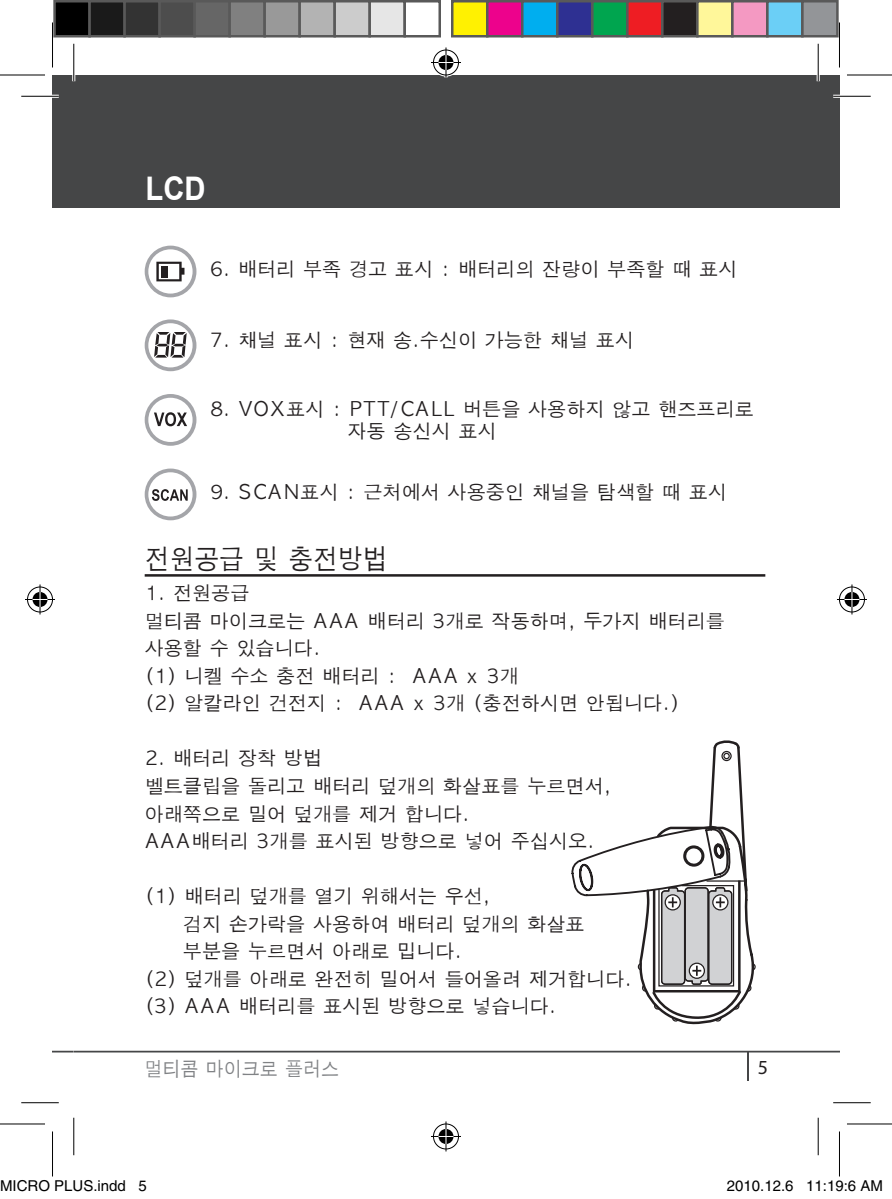
<style>
.page{position:relative;width:892px;height:1199px;background:#fff}
.page>*{position:absolute;margin:0;border:0;box-sizing:border-box;transform-origin:0 0}
.t1{font:700 32.5px "Arial";color:#fff;scale:.9 1}
.t2{font:27.5px "Apple Gothic";color:#231f20;scale:.9 1}
.t3{font:20px "Apple Gothic";color:#808285;scale:.9 1}
.t4{font:19.25px/27.5px "Apple Gothic";color:#231f20}
.t5{font:15px "Helvetica";color:#000}
</style>
<div class="page">
<div style="left:52px;top:75px;width:22px;height:132px;background:#454647"></div>
<svg style="left:52px;top:1051px;width:22px;height:1px"></svg>
<hr style="left:74px;top:1051px;width:765px;height:1px;background:#454647">
<hr style="left:747px;top:1051px;width:2px;height:29px;background:#454647">
<div style="left:74px;top:75px;width:765px;height:132px;background:#454647"></div>
<svg style="left:145px;top:468px;width:51px;height:52px"></svg>
<svg style="left:145px;top:394px;width:51px;height:52px"></svg>
<svg style="left:145px;top:319px;width:51px;height:52px"></svg>
<svg style="left:145px;top:246px;width:51px;height:51px"></svg>
<hr style="left:145px;top:574px;width:620px;height:3px;background:#231f20">
<svg style="left:571px;top:740px;width:185px;height:285px"></svg>
<hr style="left:21px;top:95px;width:38px;height:3px;background:#fff">
<hr style="left:833px;top:95px;width:37px;height:3px;background:#fff">
<hr style="left:72px;top:44px;width:3px;height:37px;background:#fff">
<hr style="left:816px;top:44px;width:3px;height:37px;background:#fff">
<hr style="left:21px;top:96px;width:38px;height:1px;background:#000">
<hr style="left:833px;top:96px;width:37px;height:1px;background:#000">
<hr style="left:21px;top:1102px;width:38px;height:1px;background:#000">
<hr style="left:833px;top:1102px;width:37px;height:1px;background:#000">
<hr style="left:73px;top:44px;width:1px;height:37px;background:#000">
<hr style="left:73px;top:1118px;width:1px;height:37px;background:#000">
<hr style="left:817px;top:44px;width:1px;height:37px;background:#000">
<hr style="left:817px;top:1118px;width:1px;height:37px;background:#000">
<svg style="left:0;top:74px;width:45px;height:1px"></svg>
<svg style="left:847px;top:74px;width:45px;height:1px"></svg>
<hr style="left:0;top:75px;width:45px;height:1px;background:#000">
<hr style="left:847px;top:75px;width:45px;height:1px;background:#000">
<hr style="left:0;top:1123px;width:45px;height:1px;background:#000">
<hr style="left:847px;top:1123px;width:45px;height:1px;background:#000">
<hr style="left:52px;top:22px;width:1px;height:45px;background:#000">
<hr style="left:52px;top:1131px;width:1px;height:45px;background:#000">
<hr style="left:839px;top:22px;width:1px;height:45px;background:#000">
<hr style="left:839px;top:1131px;width:1px;height:45px;background:#000">
<div style="left:432px;top:48px;width:28px;height:29px;border:3px solid #fff;border-radius:50%"></div>
<hr style="left:431px;top:61px;width:30px;height:3px;background:#fff">
<hr style="left:444px;top:48px;width:3px;height:30px;background:#fff">
<div style="left:437px;top:53px;width:18px;height:19px;border:3px solid #fff;border-radius:50%"></div>
<div style="left:433px;top:50px;width:26px;height:25px;border:1px solid #000;border-radius:50%"></div>
<hr style="left:431px;top:62px;width:30px;height:1px;background:#000">
<hr style="left:445px;top:48px;width:1px;height:30px;background:#000">
<svg style="left:438px;top:55px;width:15px;height:15px"></svg>
<div style="left:432px;top:1122px;width:28px;height:28px;border:3px solid #fff;border-radius:50%"></div>
<hr style="left:431px;top:1135px;width:30px;height:3px;background:#fff">
<hr style="left:444px;top:1121px;width:3px;height:30px;background:#fff">
<div style="left:437px;top:1127px;width:18px;height:18px;border:3px solid #fff;border-radius:50%"></div>
<div style="left:433px;top:1123px;width:26px;height:26px;border:1px solid #000;border-radius:50%"></div>
<hr style="left:431px;top:1136px;width:30px;height:1px;background:#000">
<hr style="left:445px;top:1121px;width:1px;height:30px;background:#000">
<svg style="left:438px;top:1129px;width:15px;height:15px"></svg>
<div style="left:26px;top:585px;width:28px;height:28px;border:3px solid #fff;border-radius:50%"></div>
<hr style="left:25px;top:598px;width:30px;height:3px;background:#fff">
<svg style="left:38px;top:584px;width:4px;height:30px"></svg>
<div style="left:31px;top:590px;width:18px;height:18px;border:3px solid #fff;border-radius:50%"></div>
<div style="left:27px;top:587px;width:26px;height:25px;border:1px solid #000;border-radius:50%"></div>
<hr style="left:25px;top:599px;width:30px;height:1px;background:#000">
<hr style="left:40px;top:584px;width:1px;height:30px;background:#000">
<svg style="left:33px;top:592px;width:15px;height:15px"></svg>
<div style="left:838px;top:585px;width:28px;height:28px;border:3px solid #fff;border-radius:50%"></div>
<hr style="left:837px;top:598px;width:30px;height:3px;background:#fff">
<hr style="left:850px;top:584px;width:3px;height:30px;background:#fff">
<div style="left:843px;top:590px;width:18px;height:18px;border:3px solid #fff;border-radius:50%"></div>
<div style="left:839px;top:587px;width:25px;height:25px;border:1px solid #000;border-radius:50%"></div>
<hr style="left:837px;top:599px;width:30px;height:1px;background:#000">
<hr style="left:851px;top:584px;width:1px;height:30px;background:#000">
<svg style="left:844px;top:592px;width:15px;height:15px"></svg>
<div style="left:55px;top:1px;width:35px;height:35px;background:#000"></div>
<div style="left:53px;top:0;width:38px;height:38px;border:2px solid #595959"></div>
<div style="left:90px;top:1px;width:35px;height:35px;background:#1a1a1a"></div>
<div style="left:88px;top:0;width:38px;height:38px;border:2px solid #595959"></div>
<div style="left:125px;top:1px;width:35px;height:35px;background:#333"></div>
<div style="left:123px;top:0;width:38px;height:38px;border:2px solid #595959"></div>
<div style="left:160px;top:1px;width:35px;height:35px;background:#4d4d4d"></div>
<div style="left:158px;top:0;width:38px;height:38px;border:2px solid #595959"></div>
<div style="left:195px;top:1px;width:35px;height:35px;background:#666"></div>
<div style="left:193px;top:0;width:38px;height:38px;border:2px solid #595959"></div>
<div style="left:230px;top:1px;width:35px;height:35px;background:#808080"></div>
<div style="left:228px;top:0;width:38px;height:38px;border:2px solid #595959"></div>
<div style="left:265px;top:1px;width:35px;height:35px;background:#999"></div>
<div style="left:263px;top:0;width:38px;height:38px;border:2px solid #595959"></div>
<div style="left:300px;top:1px;width:35px;height:35px;background:#b3b3b3"></div>
<div style="left:298px;top:0;width:38px;height:38px;border:2px solid #595959"></div>
<div style="left:335px;top:1px;width:35px;height:35px;background:#ccc"></div>
<div style="left:333px;top:0;width:38px;height:38px;border:2px solid #595959"></div>
<div style="left:370px;top:1px;width:35px;height:35px;background:#e6e6e6"></div>
<div style="left:368px;top:0;width:38px;height:38px;border:2px solid #595959"></div>
<div style="left:403px;top:0;width:38px;height:38px;border:2px solid #595959"></div>
<div style="left:452px;top:1px;width:35px;height:35px;background:#fff101"></div>
<div style="left:451px;top:0;width:37px;height:38px;border:2px solid #595959"></div>
<div style="left:487px;top:1px;width:35px;height:35px;background:#ed028c"></div>
<div style="left:486px;top:0;width:37px;height:38px;border:2px solid #595959"></div>
<div style="left:522px;top:1px;width:35px;height:35px;background:#00aeef"></div>
<div style="left:521px;top:0;width:37px;height:38px;border:2px solid #595959"></div>
<div style="left:557px;top:1px;width:35px;height:35px;background:#2e3092"></div>
<div style="left:556px;top:0;width:37px;height:38px;border:2px solid #595959"></div>
<div style="left:592px;top:1px;width:35px;height:35px;background:#00a54f"></div>
<div style="left:591px;top:0;width:37px;height:38px;border:2px solid #595959"></div>
<div style="left:627px;top:1px;width:35px;height:35px;background:#ee1d23"></div>
<div style="left:626px;top:0;width:37px;height:38px;border:2px solid #595959"></div>
<div style="left:662px;top:1px;width:35px;height:35px;background:#231f20"></div>
<div style="left:661px;top:0;width:37px;height:38px;border:2px solid #595959"></div>
<div style="left:697px;top:1px;width:35px;height:35px;background:#fff79a"></div>
<div style="left:696px;top:0;width:37px;height:38px;border:2px solid #595959"></div>
<div style="left:732px;top:1px;width:35px;height:35px;background:#f499c2"></div>
<div style="left:731px;top:0;width:37px;height:38px;border:2px solid #595959"></div>
<div style="left:767px;top:1px;width:35px;height:35px;background:#6bcff6"></div>
<div style="left:766px;top:0;width:37px;height:38px;border:2px solid #595959"></div>
<div style="left:802px;top:1px;width:35px;height:35px;background:#939598"></div>
<div style="left:801px;top:0;width:37px;height:38px;border:2px solid #595959"></div>
<div style="left:736px;top:1181px;width:6px;height:10px;border:1px solid #fff;border-radius:50%"></div>
<div style="left:735px;top:1180px;width:8px;height:12px;border:1px solid #fff;border-radius:50%"></div>
<div style="left:753px;top:1181px;width:6px;height:10px;border:1px solid #fff;border-radius:50%"></div>
<div style="left:752px;top:1180px;width:8px;height:12px;border:1px solid #fff;border-radius:50%"></div>
<h1 class="t1" style="left:146px;top:167px;width:68px">LCD</h1>
<p class="t4" style="left:210px;top:255px;width:529px">6. 배터리 부족 경고 표시 : 배터리의 잔량이 부족할 때 표시</p>
<p class="t4" style="left:210px;top:327px;width:426px">7. 채널 표시 : 현재 송.수신이 가능한 채널 표시</p>
<p class="t4" style="left:347px;top:398px;width:408px;line-height:22.5px;text-indent:-138px">8. VOX표시 : PTT/CALL 버튼을 사용하지 않고 핸즈프리로 자동 송신시 표시</p>
<p class="t4" style="left:210px;top:479px;width:519px">9. SCAN표시 : 근처에서 사용중인 채널을 탐색할 때 표시</p>
<h2 class="t2" style="left:145px;top:544px;width:271px">전원공급 및 충전방법</h2>
<p class="t4" style="left:145px;top:580px;width:582px">1. 전원공급<br>멀티콤 마이크로는 AAA 배터리 3개로 작동하며, 두가지 배터리를 사용할 수 있습니다.<br>(1) 니켈 수소 충전 배터리 : AAA x 3개<br>(2) 알칼라인 건전지 : AAA x 3개 (충전하시면 안됩니다.)</p>
<p class="t4" style="left:145px;top:745px;width:468px">2. 배터리 장착 방법<br>벨트클립을 돌리고 배터리 덮개의 화살표를 누르면서, 아래쪽으로 밀어 덮개를 제거 합니다.<br>AAA배터리 3개를 표시된 방향으로 넣어 주십시오.</p>
<p class="t4" style="left:145px;top:883px;width:347px">(1) 배터리 덮개를 열기 위해서는 우선,</p>
<p class="t4" style="left:183px;top:910px;width:403px">검지 손가락을 사용하여 배터리 덮개의 화살표</p>
<p class="t4" style="left:183px;top:938px;width:281px">부분을 누르면서 아래로 밉니다.</p>
<p class="t4" style="left:145px;top:965px;width:489px">(2) 덮개를 아래로 완전히 밀어서 들어올려 제거합니다.</p>
<p class="t4" style="left:145px;top:993px;width:413px">(3) AAA 배터리를 표시된 방향으로 넣습니다.</p>
<p class="t3" style="left:145px;top:1058px;width:218px">멀티콤 마이크로 플러스</p>
<p class="t5" style="left:0;top:1177px;width:148px">MICRO PLUS.indd 5</p>
<p class="t5" style="left:727px;top:1177px;width:157px">2010.12.6 11:19:6 AM</p>
</div>
